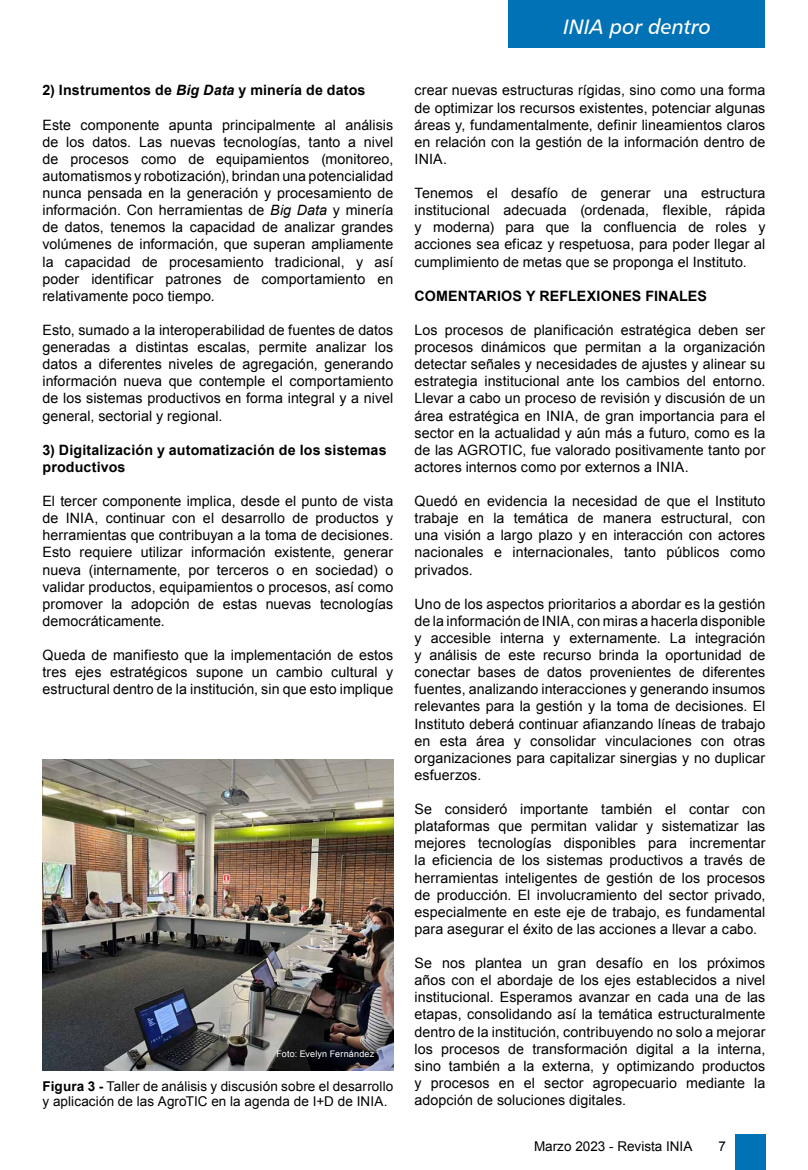
<style>
.page{position:relative;width:808px;height:1170px;background:#fff}
.page>*{position:absolute;margin:0;border:0;box-sizing:border-box;transform-origin:0 0}
.t1{font:21px "Humanist 777 BT Italic B";color:#fff}
.t2{font:14.25px/17.1px "Arial";letter-spacing:.005em;color:#000;text-align:justify}
.t3{font:700 14.25px/17.1px "Arial";letter-spacing:.01em;color:#000}
.t4{font:13.5px/15px "Arial";letter-spacing:.005em;color:#000}
.t5{font:9px "Arial";letter-spacing:.02em;color:#fff}
.s1{font-style:italic}
.s2{font-weight:700}
</style>
<div class="page">
<div style="left:508px;top:0;width:257px;height:47px;background:#0072b5"></div>
<div style="left:734px;top:1134px;width:31px;height:35px;background:#0072b5"></div>
<img style="left:43px;top:759px;width:350px;height:311px">
<p class="t3" style="left:43px;top:82px;width:324px">2) Instrumentos de <span class="s1">Big Data</span> y minería de datos</p>
<p class="t2" style="left:43px;top:116px;width:352px">Este componente apunta principalmente al análisis de los datos. Las nuevas tecnologías, tanto a nivel de procesos como de equipamientos (monitoreo, automatismos y robotización), brindan una potencialidad nunca pensada en la generación y procesamiento de información. Con herramientas de <span class="s1">Big Data</span> y minería de datos, tenemos la capacidad de analizar grandes volúmenes de información, que superan ampliamente la capacidad de procesamiento tradicional, y así poder identificar patrones de comportamiento en relativamente poco tiempo.</p>
<p class="t2" style="left:43px;top:321px;width:352px">Esto, sumado a la interoperabilidad de fuentes de datos generadas a distintas escalas, permite analizar los datos a diferentes niveles de agregación, generando información nueva que contemple el comportamiento de los sistemas productivos en forma integral y a nivel general, sectorial y regional.</p>
<p class="t3" style="left:43px;top:441px;width:346px">3) Digitalización y automatización de los sistemas productivos</p>
<p class="t2" style="left:43px;top:492px;width:352px">El tercer componente implica, desde el punto de vista de INIA, continuar con el desarrollo de productos y herramientas que contribuyan a la toma de decisiones.<br>Esto requiere utilizar información existente, generar nueva (internamente, por terceros o en sociedad) o validar productos, equipamientos o procesos, así como promover la adopción de estas nuevas tecnologías democráticamente.</p>
<p class="t2" style="left:43px;top:646px;width:352px">Queda de manifiesto que la implementación de estos tres ejes estratégicos supone un cambio cultural y estructural dentro de la institución, sin que esto implique</p>
<p class="t5" style="left:276px;top:1047px;width:99px">Foto: Evelyn Fernández</p>
<p class="t4" style="left:43px;top:1078px;width:352px"><span class="s2">Figura 3 -</span> Taller de análisis y discusión sobre el desarrollo y aplicación de las AgroTIC en la agenda de I+D de INIA.</p>
<h1 class="t1" style="left:563px;top:13px;width:149px">INIA por dentro</h1>
<p class="t2" style="left:415px;top:82px;width:352px">crear nuevas estructuras rígidas, sino como una forma de optimizar los recursos existentes, potenciar algunas áreas y, fundamentalmente, definir lineamientos claros en relación con la gestión de la información dentro de INIA.</p>
<p class="t2" style="left:415px;top:185px;width:352px">Tenemos el desafío de generar una estructura institucional adecuada (ordenada, flexible, rápida y moderna) para que la confluencia de roles y acciones sea eficaz y respetuosa, para poder llegar al cumplimiento de metas que se proponga el Instituto.</p>
<p class="t3" style="left:415px;top:287px;width:21px">Comentarios</p>
<p class="t3" style="left:526px;top:287px;width:24px">y refle</p>
<p class="t3" style="left:587px;top:287px;width:20px">xiones</p>
<p class="t3" style="left:645px;top:287px;width:10px">finales</p>
<p class="t2" style="left:415px;top:321px;width:352px">Los procesos de planificación estratégica deben ser procesos dinámicos que permitan a la organización detectar señales y necesidades de ajustes y alinear su estrategia institucional ante los cambios del entorno.<br>Llevar a cabo un proceso de revisión y discusión de un área estratégica en INIA, de gran importancia para el sector en la actualidad y aún más a futuro, como es la de las AGROTIC, fue valorado positivamente tanto por actores internos como por externos a INIA.</p>
<p class="t2" style="left:415px;top:492px;width:352px">Quedó en evidencia la necesidad de que el Instituto trabaje en la temática de manera estructural, con una visión a largo plazo y en interacción con actores nacionales e internacionales, tanto públicos como privados.</p>
<p class="t2" style="left:415px;top:595px;width:352px">Uno de los aspectos prioritarios a abordar es la gestión de la información de INIA, con miras a hacerla disponible y accesible interna y externamente. La integración y análisis de este recurso brinda la oportunidad de conectar bases de datos provenientes de diferentes fuentes, analizando interacciones y generando insumos relevantes para la gestión y la toma de decisiones. El Instituto deberá continuar afianzando líneas de trabajo en esta área y consolidar vinculaciones con otras organizaciones para capitalizar sinergias y no duplicar esfuerzos.</p>
<p class="t2" style="left:415px;top:800px;width:352px">Se consideró importante también el contar con plataformas que permitan validar y sistematizar las mejores tecnologías disponibles para incrementar la eficiencia de los sistemas productivos a través de herramientas inteligentes de gestión de los procesos de producción. El involucramiento del sector privado, especialmente en este eje de trabajo, es fundamental para asegurar el éxito de las acciones a llevar a cabo.</p>
<p class="t2" style="left:415px;top:954px;width:352px">Se nos plantea un gran desafío en los próximos años con el abordaje de los ejes establecidos a nivel institucional. Esperamos avanzar en cada una de las etapas, consolidando así la temática estructuralmente dentro de la institución, contribuyendo no solo a mejorar los procesos de transformación digital a la interna, sino también a la externa, y optimizando productos y procesos en el sector agropecuario mediante la adopción de soluciones digitales.</p>
<p class="t4" style="left:534px;top:1139px;width:160px">Marzo 2023 - Revista INIA</p>
<p class="t4" style="left:718px;top:1139px;width:9px">7</p>
</div>
